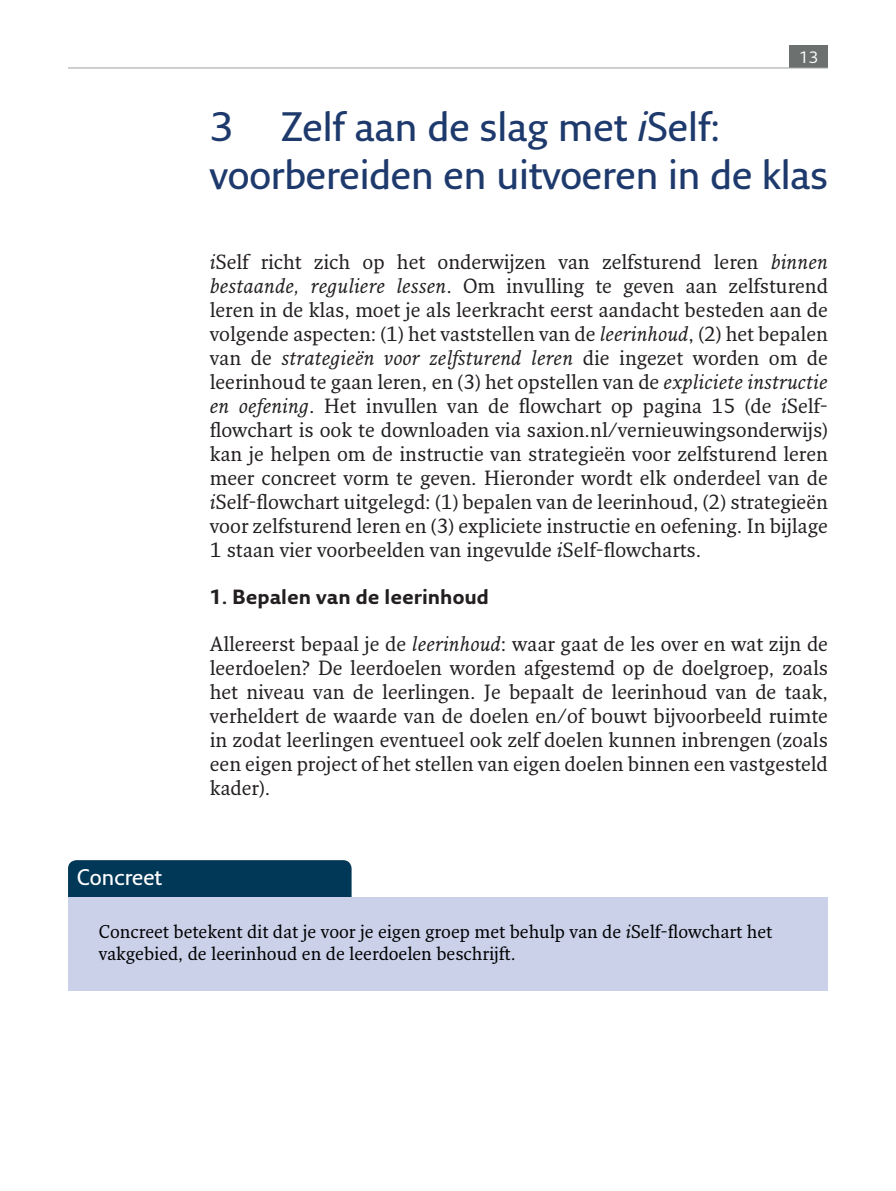
<style>
.page{position:relative;width:896px;height:1191px;background:#fff}
.page>*{position:absolute;margin:0;border:0;box-sizing:border-box;transform-origin:0 0}
.t1{font:600 40px/48px "Fresco Sans Std";letter-spacing:-.005em;color:#1e3a6d}
.t2{font:600 22px "Fresco Sans Std";color:#fff}
.t3{font:20px/24px "Fresco Std";color:#231f20;text-align:justify}
.t4{font:700 20px "Fresco Sans Std";color:#231f20}
.t5{font:18px/21.6px "Fresco Std";color:#000001}
.t6{font:16px "Fresco Sans Std";color:#fff}
.s1{font-style:italic}
</style>
<div class="page">
<div style="left:789px;top:46px;width:39px;height:22px;background:#6c7170"></div>
<hr style="left:68px;top:68px;width:760px;height:1px;background:#9ca2a0">
<div style="left:68px;top:860px;width:283px;height:65px;background:#013757;border-radius:9px"></div>
<div style="left:68px;top:896px;width:760px;height:94px;background:#cad1e9"></div>
<p class="t6" style="left:799px;top:47px;width:21px">13</p>
<h1 class="t1" style="left:210px;top:101px;width:620px">3 Zelf aan de slag met <span class="s1">i</span>Self: voorbereiden en uitvoeren in de klas</h1>
<p class="t2" style="left:77px;top:864px;width:86px">Concreet</p>
<p class="t3" style="left:210px;top:250px;width:620px"><span class="s1">i</span>Self richt zich op het onderwijzen van zelfsturend leren <span class="s1">binnen bestaande, reguliere lessen</span>. Om invulling te geven aan zelfsturend leren in de klas, moet je als leerkracht eerst aandacht besteden aan de volgende aspecten: (1) het vaststellen van de <span class="s1">leerinhoud</span>, (2) het bepalen van de <span class="s1">strategieën voor zelfsturend leren</span> die ingezet worden om de leerinhoud te gaan leren, en (3) het opstellen van de <span class="s1">expliciete instructie en oefening</span>. Het invullen van de flowchart op pagina 15 (de <span class="s1">i</span>Self&shy;flowchart is ook te downloaden via saxion.nl/vernieuwingsonderwijs) kan je helpen om de instructie van strategieën voor zelfsturend leren meer concreet vorm te geven. Hieronder wordt elk onderdeel van de <span class="s1">i</span>Self-flowchart uitgelegd: (1) bepalen van de leerinhoud, (2) strategieën voor zelfsturend leren en (3) expliciete instructie en oefening. In bijlage 1 staan vier voorbeelden van ingevulde <span class="s1">i</span>Self-flowcharts.</p>
<p class="t4" style="left:210px;top:584px;width:281px">1. Bepalen van de leerinhoud</p>
<p class="t3" style="left:210px;top:631px;width:620px">Allereerst bepaal je de <span class="s1">leerinhoud</span>: waar gaat de les over en wat zijn de leerdoelen? De leerdoelen worden afgestemd op de doelgroep, zoals het niveau van de leerlingen. Je bepaalt de leerinhoud van de taak, verheldert de waarde van de doelen en/of bouwt bijvoorbeeld ruimte in zodat leerlingen eventueel ook zelf doelen kunnen inbrengen (zoals een eigen project of het stellen van eigen doelen binnen een vastgesteld kader).</p>
<p class="t5" style="left:99px;top:920px;width:675px">Concreet betekent dit dat je voor je eigen groep met behulp van de <span class="s1">i</span>Self-flowchart het vakgebied, de leerinhoud en de leerdoelen beschrijft.</p>
</div>
